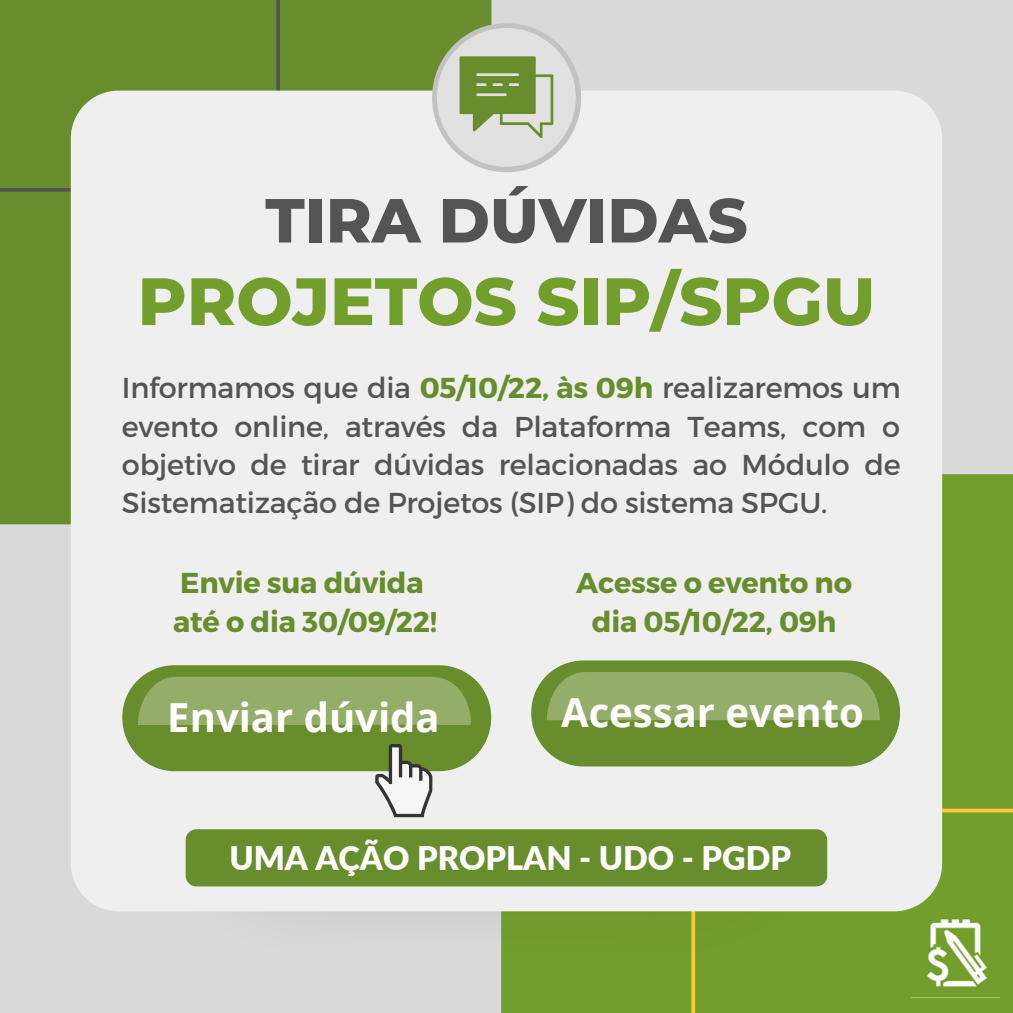
<style>
.page{position:relative;width:1013px;height:1013px;background:#fff}
.page>*{position:absolute;margin:0;border:0;box-sizing:border-box;transform-origin:0 0}
.t1{font:800 66.75px "Montserrat";color:#729e2c}
.t2{font:800 62.12px "Montserrat";color:#545454}
.t3{font:700 40px "Open Sans";color:#fff}
.t4{font:900 32.5px "Lato";color:#fff}
.t5{font:28.75px/38.5px "Montserrat";letter-spacing:-.01em;color:#545454;text-align:justify}
.t6{font:700 28.75px/38.5px "Montserrat";letter-spacing:-.01em;color:#688d2c}
.s1{font-weight:700;color:#688d2c}
</style>
<div class="page">
<div style="left:0;top:0;width:1012px;height:1012px;background:#d9d9d9"></div>
<div style="left:0;top:0;width:491px;height:524px;background:#688d2c"></div>
<svg style="left:942px;top:474px;width:70px;height:334px;background:#739e2e"></svg>
<img style="left:96px;top:905px;width:595px;height:107px">
<div style="left:691px;top:808px;width:321px;height:204px;background:#729e2c"></div>
<div style="left:0;top:0;width:280px;height:192px;background:#688d2c"></div>
<div style="left:71px;top:91px;width:871px;height:820px;background:#efefef;border-radius:48px"></div>
<div style="left:432px;top:23px;width:149px;height:149px;background:#c2c2c2;border-radius:50%"></div>
<div style="left:437px;top:28px;width:138px;height:139px;background:#e1e1e1;border-radius:50%"></div>
<svg style="left:459px;top:56px;width:94px;height:82px"></svg>
<img style="left:911px;top:911px;width:88px;height:86px">
<div style="left:186px;top:829px;width:641px;height:57px;background:#688d2c;border-radius:11px"></div>
<div style="left:122px;top:665px;width:369px;height:106px;background:#688d2c;border-radius:52px"></div>
<svg style="left:138px;top:676px;width:333px;height:49px;background:#91ab65"></svg>
<div style="left:531px;top:660px;width:369px;height:106px;background:#688d2c;border-radius:52px"></div>
<div style="left:547px;top:672px;width:332px;height:48px;background:#94ae6a"></div>
<svg style="left:375px;top:744px;width:57px;height:73px"></svg>
<h2 class="t2" style="left:265px;top:182px;width:484px">TIRA DÚVIDAS</h2>
<h1 class="t1" style="left:138px;top:260px;width:739px">PROJETOS SIP/SPGU</h1>
<p class="t5" style="left:122px;top:367px;width:780px">Informamos que dia <span class="s1">05/10/22, às 09h</span> realizaremos um evento online, através da Plataforma Teams, com o objetivo de tirar dúvidas relacionadas ao Módulo de Sistematização de Projetos (SIP) do sistema SPGU.</p>
<p class="t6" style="left:173px;top:562px;width:265px">Envie sua dúvida até o dia 30/09/22!</p>
<p class="t6" style="left:576px;top:562px;width:277px;text-align:center">Acesse o evento no dia 05/10/22, 09h</p>
<h3 class="t3" style="left:167px;top:689px;width:274px">Enviar dúvida</h3>
<h3 class="t3" style="left:561px;top:684px;width:304px">Acessar evento</h3>
<p class="t4" style="left:229px;top:838px;width:563px">UMA AÇÃO PROPLAN - UDO - PGDP</p>
</div>
